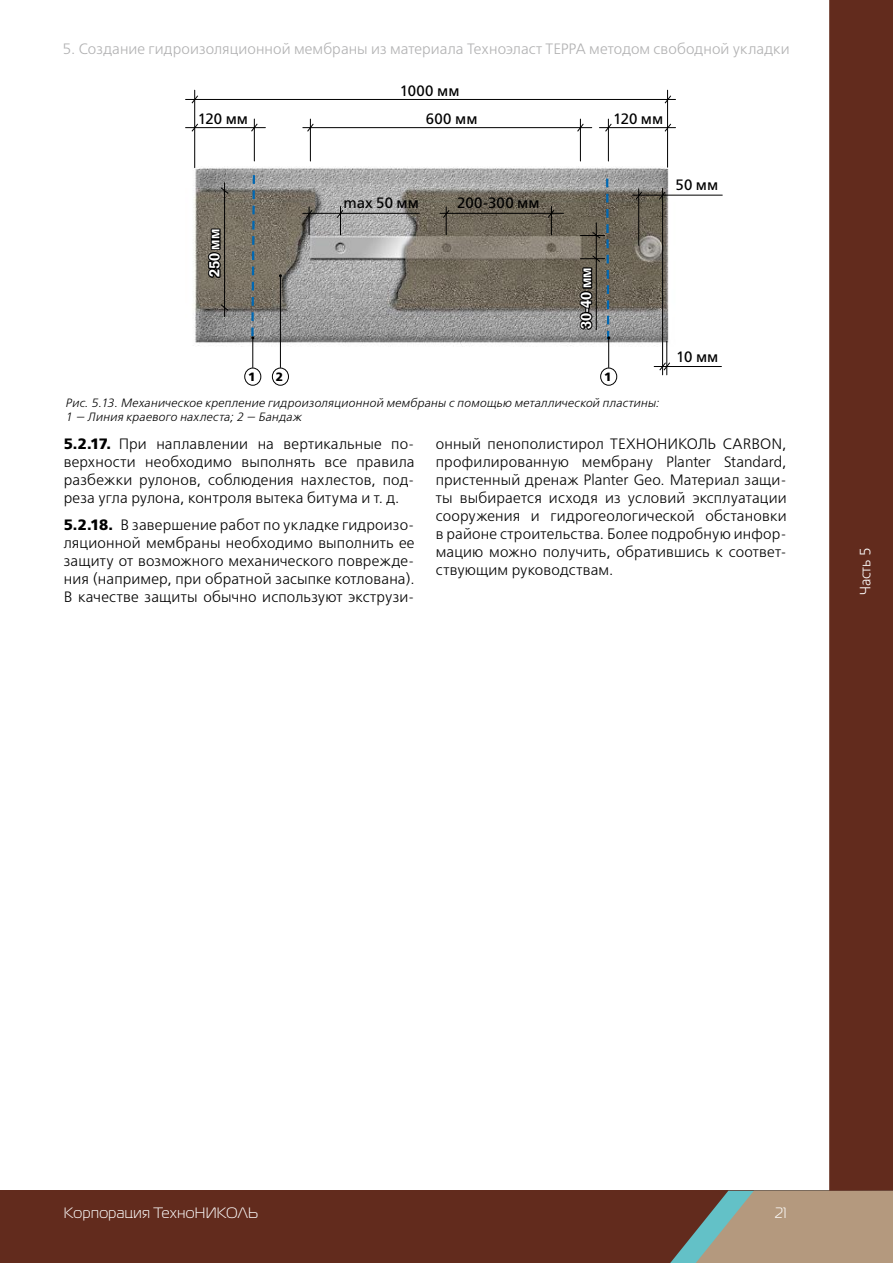
<style>
.page{position:relative;width:893px;height:1263px;background:#fff}
.page>*{position:absolute;margin:0;border:0;box-sizing:border-box;transform-origin:0 0}
.t1{font:300 15px/18px "Free Set C";letter-spacing:.01em;color:#000;text-align:justify}
.t2{font:300 15px "Free Set C";letter-spacing:.005em;color:#b1b1b2}
.t3{font:15px "Free Set C";letter-spacing:.01em;color:#000}
.t4{font:15px "Magistral C";letter-spacing:.035em;color:#fff}
.t5{font:600 15px "Franklin Gothic";letter-spacing:.005em;color:#fff;scale:.92 1}
.t6{font:300 15px "Free Set C";color:#fff;scale:.96 1}
.t7{font:italic 300 12px/14.4px "Free Set C";letter-spacing:.02em;color:#000}
.t8{font:12px "Free Set Bold C";color:#000}
.s1{font-family:"Free Set Bold C";font-weight:400}
</style>
<div class="page">
<div style="left:0;top:1191px;width:893px;height:72px;background:#622b1d"></div>
<svg style="left:670px;top:1191px;width:223px;height:72px;background:#9f8f79"></svg>
<div style="left:829px;top:0;width:64px;height:1191px;background:#622b1d"></div>
<img style="left:185px;top:89px;width:538px;height:297px">
<svg style="left:192px;top:95px;width:6px;height:8px"></svg>
<svg style="left:665px;top:95px;width:6px;height:8px"></svg>
<hr style="left:186px;top:99px;width:489px;height:1px;background:#000">
<hr style="left:194px;top:90px;width:1px;height:78px;background:#000">
<hr style="left:667px;top:90px;width:1px;height:77px;background:#000">
<svg style="left:192px;top:124px;width:6px;height:8px"></svg>
<svg style="left:665px;top:124px;width:6px;height:8px"></svg>
<hr style="left:599px;top:127px;width:76px;height:1px;background:#000">
<hr style="left:310px;top:119px;width:1px;height:42px;background:#000">
<svg style="left:307px;top:124px;width:7px;height:8px"></svg>
<hr style="left:608px;top:119px;width:1px;height:42px;background:#000">
<svg style="left:605px;top:124px;width:7px;height:8px"></svg>
<hr style="left:254px;top:119px;width:1px;height:42px;background:#000">
<svg style="left:251px;top:124px;width:7px;height:8px"></svg>
<hr style="left:662px;top:188px;width:1px;height:187px;background:#000">
<hr style="left:654px;top:366px;width:67px;height:1px;background:#000">
<hr style="left:666px;top:341px;width:1px;height:34px;background:#000">
<svg style="left:659px;top:362px;width:11px;height:8px"></svg>
<div style="left:244px;top:368px;width:17px;height:18px;border:1px solid #000;border-radius:50%"></div>
<hr style="left:252px;top:338px;width:1px;height:30px;background:#000">
<svg style="left:250px;top:173px;width:6px;height:166px"></svg>
<div style="left:272px;top:368px;width:17px;height:18px;border:1px solid #000;border-radius:50%"></div>
<hr style="left:280px;top:276px;width:1px;height:92px;background:#000">
<div style="left:600px;top:368px;width:17px;height:18px;border:1px solid #000;border-radius:50%"></div>
<hr style="left:608px;top:338px;width:1px;height:30px;background:#000">
<svg style="left:206px;top:227px;width:22px;height:53px"></svg>
<svg style="left:221px;top:304px;width:8px;height:7px"></svg>
<hr style="left:224px;top:183px;width:1px;height:134px;background:#000">
<svg style="left:221px;top:187px;width:8px;height:7px"></svg>
<svg style="left:577px;top:176px;width:33px;height:166px;background:#65645f"></svg>
<hr style="left:638px;top:189px;width:1px;height:56px;background:#000">
<svg style="left:635px;top:192px;width:7px;height:8px"></svg>
<svg style="left:659px;top:192px;width:6px;height:8px"></svg>
<hr style="left:632px;top:195px;width:90px;height:1px;background:#000">
<hr style="left:186px;top:127px;width:79px;height:1px;background:#000">
<hr style="left:580px;top:119px;width:1px;height:42px;background:#000">
<svg style="left:577px;top:124px;width:7px;height:8px"></svg>
<hr style="left:303px;top:127px;width:289px;height:1px;background:#000">
<svg style="left:306px;top:207px;width:6px;height:28px"></svg>
<svg style="left:337px;top:206px;width:6px;height:29px"></svg>
<hr style="left:303px;top:213px;width:116px;height:1px;background:#000">
<svg style="left:443px;top:207px;width:6px;height:28px"></svg>
<svg style="left:548px;top:206px;width:6px;height:29px"></svg>
<hr style="left:440px;top:213px;width:123px;height:1px;background:#000">
<p class="t2" style="left:62px;top:41px;width:729px">5. Создание гидроизоляционной мембраны из материала Техноэласт ТЕРРА методом свободной укладки</p>
<p class="t3" style="left:400px;top:83px;width:61px">1000 мм</p>
<p class="t3" style="left:198px;top:111px;width:52px">120 мм</p>
<p class="t3" style="left:426px;top:111px;width:53px">600 мм</p>
<p class="t3" style="left:613px;top:111px;width:52px">120 мм</p>
<p class="t5" style="left:205px;top:277px;width:54px;rotate:-90deg">250 мм</p>
<p class="t3" style="left:343px;top:195px;width:77px">max 50 мм</p>
<p class="t3" style="left:457px;top:195px;width:84px">200-300 мм</p>
<p class="t5" style="left:577px;top:329px;width:68px;rotate:-90deg">30-40 мм</p>
<p class="t8" style="left:248px;top:370px;width:9px">1</p>
<p class="t8" style="left:276px;top:370px;width:9px">2</p>
<p class="t8" style="left:604px;top:370px;width:9px">1</p>
<p class="t7" style="left:65px;top:396px;width:595px">Рис. 5.13. Механическое крепление гидроизоляционной мембраны с помощью металлической пластины:<br>1 — Линия краевого нахлеста; 2 — Бандаж</p>
<p class="t3" style="left:676px;top:177px;width:44px">50 мм</p>
<p class="t3" style="left:676px;top:349px;width:44px">10 мм</p>
<p class="t1" style="left:64px;top:435px;width:352px"><span class="s1">5.2.17.</span> При наплавлении на вертикальные по&shy;верхности необходимо выполнять все правила разбежки рулонов, соблюдения нахлестов, под&shy;реза угла рулона, контроля вытека битума и т. д.</p>
<p class="t1" style="left:64px;top:517px;width:352px"><span class="s1">5.2.18.</span> В завершение работ по укладке гидроизо&shy;ляционной мембраны необходимо выполнить ее защиту от возможного механического поврежде&shy;ния (например, при обратной засыпке котлована).<br>В качестве защиты обычно используют экструзи-</p>
<p class="t1" style="left:436px;top:435px;width:352px">онный пенополистирол ТЕХНОНИКОЛЬ CARBON, профилированную мембрану Planter Standard, пристенный дренаж Planter Geo. Материал защи&shy;ты выбирается исходя из условий эксплуатации сооружения и гидрогеологической обстановки в районе строительства. Более подробную инфор&shy;мацию можно получить, обратившись к соответ&shy;ствующим руководствам.</p>
<p class="t6" style="left:857px;top:595px;width:52px;rotate:-90deg">Часть 5</p>
<p class="t4" style="left:64px;top:1205px;width:196px">Корпорация ТехноНИКОЛЬ</p>
<p class="t4" style="left:774px;top:1205px;width:14px">21</p>
</div>
